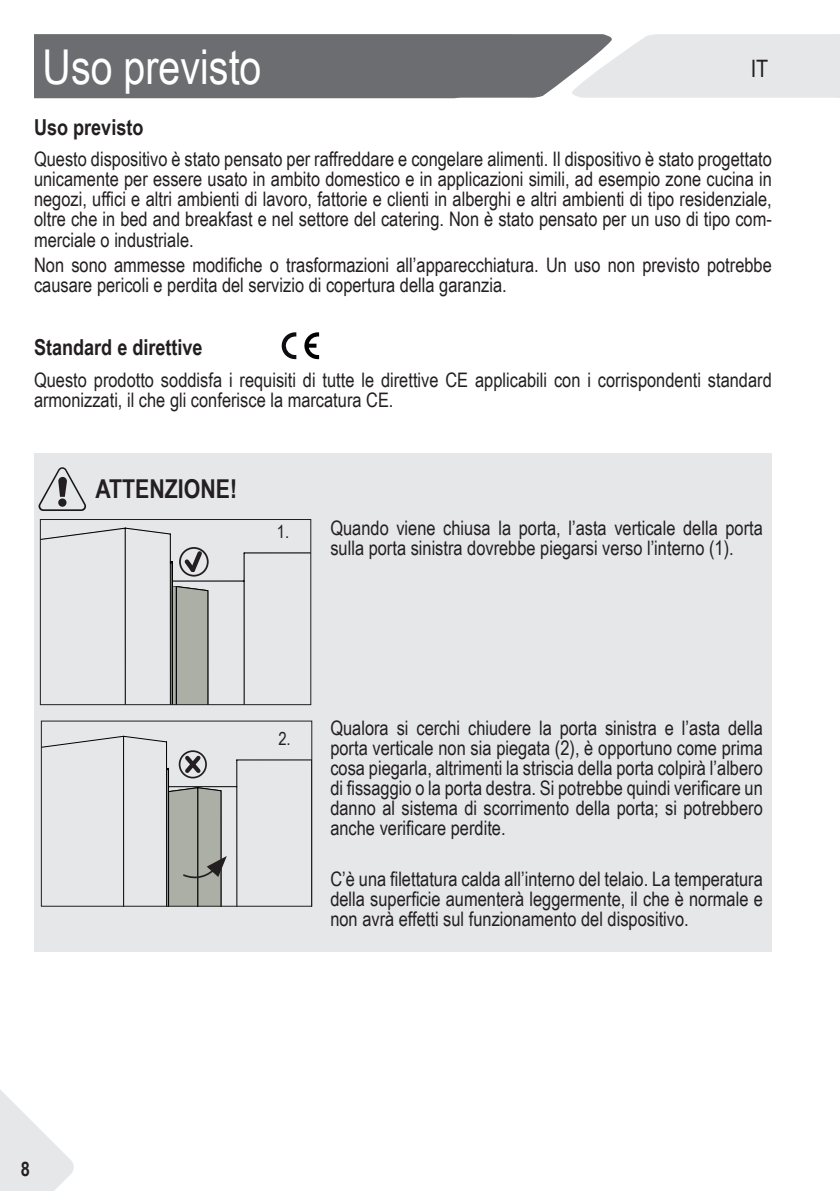
<style>
.page{position:relative;width:840px;height:1191px;background:#fff}
.page>*{position:absolute;margin:0;border:0;box-sizing:border-box;transform-origin:0 0}
.t1{font:48px "Arial Narrow";color:#fff}
.ACHTUNG_grauer_balke{font:700 26px "Arial Narrow";color:#231f20}
.t2{font:24px "Arial Narrow";color:#231f20}
.Übershrift_über_gnaz{font:700 22px "Arial Narrow";color:#231f20}
.fließtext{font:20px/20px "Arial Narrow";color:#231f20}
.Fließtext_Hinweis_gr{font:20px/20px "Arial Narrow";color:#231f20;text-align:justify}
.t3{font:700 20px "Arial Narrow";color:#231f20}
.fließtext_Hinweis_gr{font:18px "Arial Narrow";color:#231f20}
</style>
<div class="page">
<svg style="left:0;top:1090px;width:74px;height:101px"></svg>
<svg style="left:34px;top:34px;width:805px;height:64px;background:#949597"></svg>
<svg style="left:281px;top:332px;width:15px;height:27px"></svg>
<svg style="left:304px;top:332px;width:15px;height:27px"></svg>
<div style="left:34px;top:453px;width:737px;height:499px;background:#e6e7e9"></div>
<svg style="left:39px;top:467px;width:47px;height:44px"></svg>
<div style="left:58px;top:498px;width:8px;height:9px;background:#231f20;border-radius:50%"></div>
<svg style="left:42px;top:527px;width:129px;height:16px"></svg>
<svg style="left:124px;top:543px;width:185px;height:160px"></svg>
<svg style="left:172px;top:586px;width:36px;height:117px;background:#9ca097"></svg>
<div style="left:179px;top:547px;width:29px;height:29px;border:2px solid #231f20;border-radius:50%"></div>
<svg style="left:180px;top:547px;width:25px;height:29px"></svg>
<div style="left:40px;top:519px;width:271px;height:186px;border:1px solid #231f20"></div>
<svg style="left:43px;top:736px;width:124px;height:14px"></svg>
<svg style="left:123px;top:750px;width:187px;height:154px"></svg>
<svg style="left:168px;top:787px;width:59px;height:117px;background:#a0a49c"></svg>
<div style="left:179px;top:750px;width:28px;height:28px;border:2px solid #231f20;border-radius:50%"></div>
<svg style="left:181px;top:752px;width:23px;height:25px"></svg>
<div style="left:41px;top:720px;width:271px;height:186px;border:1px solid #231f20"></div>
<p class="t1" style="left:43px;top:32px;width:220px">Uso previsto</p>
<p class="t2" style="left:750px;top:51px;width:19px">IT</p>
<p class="Übershrift_über_gnaz" style="left:34px;top:111px;width:111px">Uso previsto</p>
<p class="fließtext" style="left:34px;top:149px;width:739px;text-align:justify">Questo dispositivo è stato pensato per raffreddare e congelare alimenti. Il dispositivo è stato progettato unicamente per essere usato in ambito domestico e in applicazioni simili, ad esempio zone cucina in negozi, uffici e altri ambienti di lavoro, fattorie e clienti in alberghi e altri ambienti di tipo residenziale, oltre che in bed and breakfast e nel settore del catering. Non è stato pensato per un uso di tipo com&shy;merciale o industriale.</p>
<p class="fließtext" style="left:34px;top:254px;width:738px">Non sono ammesse modifiche o trasformazioni all’apparecchiatura. Un uso non previsto potrebbe causare pericoli e perdita del servizio di copertura della garanzia.</p>
<p class="Übershrift_über_gnaz" style="left:34px;top:331px;width:170px">Standard e direttive</p>
<p class="fließtext" style="left:34px;top:369px;width:738px">Questo prodotto soddisfa i requisiti di tutte le direttive CE applicabili con i corrispondenti standard armonizzati, il che gli conferisce la marcatura CE.</p>
<p class="ACHTUNG_grauer_balke" style="left:95px;top:469px;width:143px">ATTENZIONE!</p>
<p class="fließtext_Hinweis_gr" style="left:277px;top:518px;width:14px">1.</p>
<p class="Fließtext_Hinweis_gr" style="left:330px;top:517px;width:433px">Quando viene chiusa la porta, l’asta verticale della porta sulla porta sinistra dovrebbe piegarsi verso l’interno (1).</p>
<p class="fließtext_Hinweis_gr" style="left:278px;top:725px;width:14px">2.</p>
<p class="Fließtext_Hinweis_gr" style="left:330px;top:717px;width:433px">Qualora si cerchi chiudere la porta sinistra e l’asta della porta verticale non sia piegata (2), è opportuno come prima cosa piegarla, altrimenti la striscia della porta colpirà l’albero di fissaggio o la porta destra. Si potrebbe quindi verificare un danno al sistema di scorrimento della porta; si potrebbero anche verificare perdite.</p>
<p class="Fließtext_Hinweis_gr" style="left:330px;top:868px;width:433px">C’è una filettatura calda all’interno del telaio. La temperatura della superficie aumenterà leggermente, il che è normale e non avrà effetti sul funzionamento del dispositivo.</p>
<p class="t3" style="left:21px;top:1153px;width:11px">8</p>
</div>
